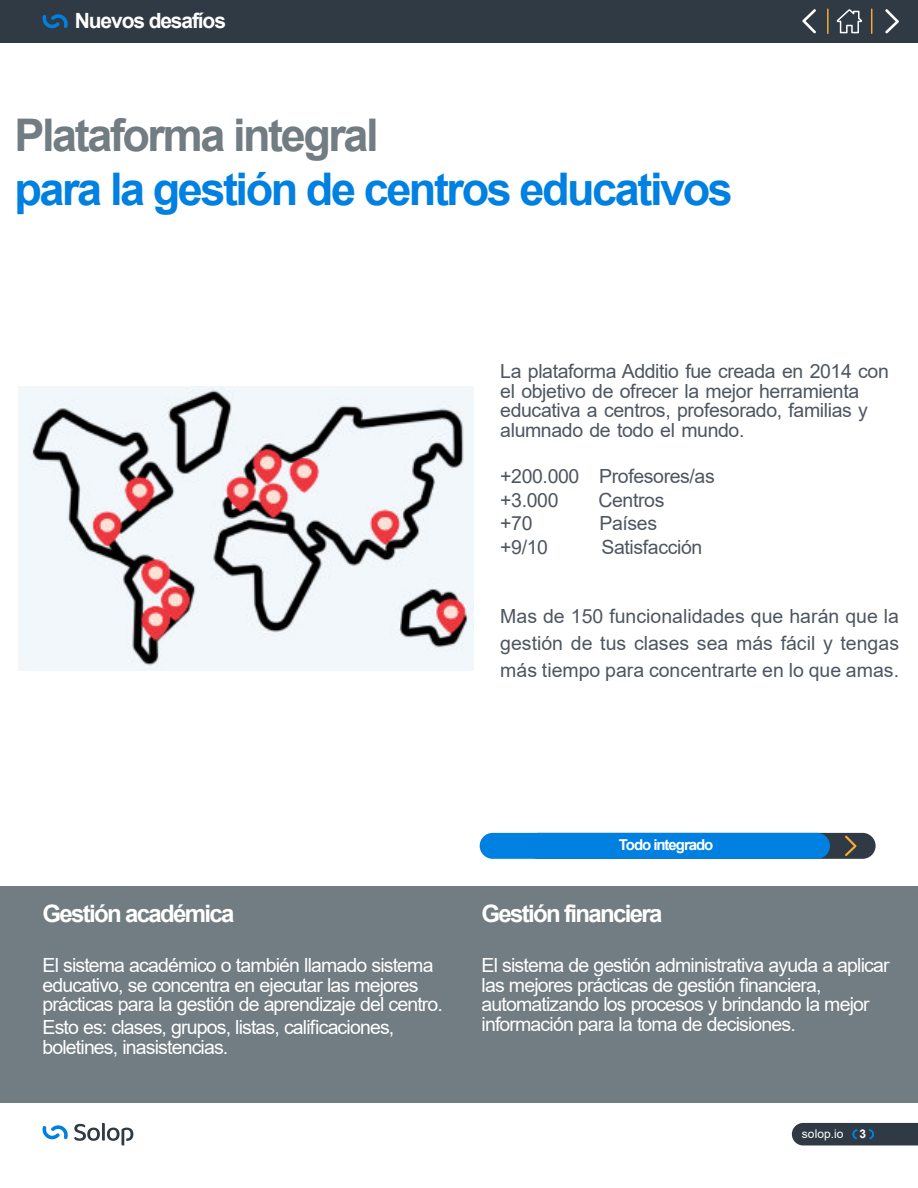
<style>
.page{position:relative;width:918px;height:1188px;background:#fff}
.page>*{position:absolute;margin:0;border:0;box-sizing:border-box;transform-origin:0 0}
.t1{font:700 45px "Arial";letter-spacing:-.055em;color:#0080e1}
.t2{font:700 45px "Arial";letter-spacing:-.055em;color:#717c83}
.t3{font:700 24px "Arial";letter-spacing:-.07em;color:#fff}
.t4{font:700 21px "Arial";letter-spacing:-.055em;color:#fff}
.t5{font:19.5px/19.5px "Arial";letter-spacing:-.045em;color:#fff}
.t6{font:19.5px/19.5px "Arial";letter-spacing:-.02em;color:#4f5661}
.t7{font:700 15px "Arial";letter-spacing:-.07em;color:#fff}
.t8{font:12px "Arial";letter-spacing:.005em;color:#fff}
.t9{font:700 12px "Arial";color:#fff}
</style>
<div class="page">
<div style="left:525px;top:833px;width:351px;height:26px;background:#303a44;border-radius:13px"></div>
<div style="left:792px;top:1123px;width:126px;height:22px;background:#303a44"></div>
<svg style="left:42px;top:1125px;width:26px;height:15px"></svg>
<svg style="left:74px;top:1123px;width:59px;height:22px"></svg>
<div style="left:480px;top:833px;width:350px;height:26px;background:#0080e1;border-radius:13px"></div>
<svg style="left:845px;top:836px;width:11px;height:20px"></svg>
<div style="left:0;top:886px;width:918px;height:217px;background:#717c83"></div>
<div style="left:0;top:0;width:918px;height:43px;background:#303a44"></div>
<svg style="left:885px;top:9px;width:14px;height:24px"></svg>
<svg style="left:802px;top:9px;width:14px;height:24px"></svg>
<svg style="left:871px;top:9px;width:1px;height:24px"></svg>
<hr style="left:827px;top:9px;width:2px;height:24px;background:#f4a938">
<svg style="left:837px;top:9px;width:25px;height:24px"></svg>
<svg style="left:42px;top:14px;width:26px;height:14px"></svg>
<img style="left:19px;top:387px;width:455px;height:283px">
<p class="t4" style="left:75px;top:13px;width:153px">Nuevos desafíos</p>
<h1 class="t2" style="left:15px;top:118px;width:366px">Plataforma integral</h1>
<h1 class="t1" style="left:15px;top:172px;width:720px">para la gestión de centros educativos</h1>
<p class="t6" style="left:500px;top:363px;width:390px">La plataforma Additio fue creada en 2014 con el objetivo de ofrecer la mejor herramienta educativa a centros, profesorado, familias y alumnado de todo el mundo.</p>
<p class="t6" style="left:500px;top:467px;width:216px;line-height:23.4px">+200.000 Profesores/as +3.000</p>
<p class="t6" style="left:599px;top:492px;width:67px">Centros</p>
<p class="t6" style="left:500px;top:515px;width:34px">+70</p>
<p class="t6" style="left:600px;top:515px;width:59px">Países</p>
<p class="t6" style="left:500px;top:539px;width:49px">+9/10</p>
<p class="t6" style="left:602px;top:539px;width:102px">Satisfacción</p>
<p class="t6" style="left:500px;top:604px;width:400px;line-height:27px;text-align:justify">Mas de 150 funcionalidades que harán que la gestión de tus clases sea más fácil y tengas más tiempo para concentrarte en lo que amas.</p>
<p class="t7" style="left:619px;top:839px;width:96px">Todo integrado</p>
<p class="t3" style="left:43px;top:905px;width:194px">Gestión académica</p>
<p class="t3" style="left:482px;top:905px;width:182px">Gestión financiera</p>
<p class="t5" style="left:43px;top:957px;width:402px">El sistema académico o también llamado sistema educativo, se concentra en ejecutar las mejores prácticas para la gestión de aprendizaje del centro.</p>
<p class="t5" style="left:43px;top:1020px;width:353px">Esto es: clases, grupos, listas, calificaciones, boletines, inasistencias.</p>
<p class="t5" style="left:482px;top:957px;width:409px">El sistema de gestión administrativa ayuda a aplicar las mejores prácticas de gestión financiera, automatizando los procesos y brindando la mejor información para la toma de decisiones.</p>
<p class="t8" style="left:802px;top:1129px;width:43px">solop.io</p>
<p class="t9" style="left:860px;top:1129px;width:8px">3</p>
</div>
